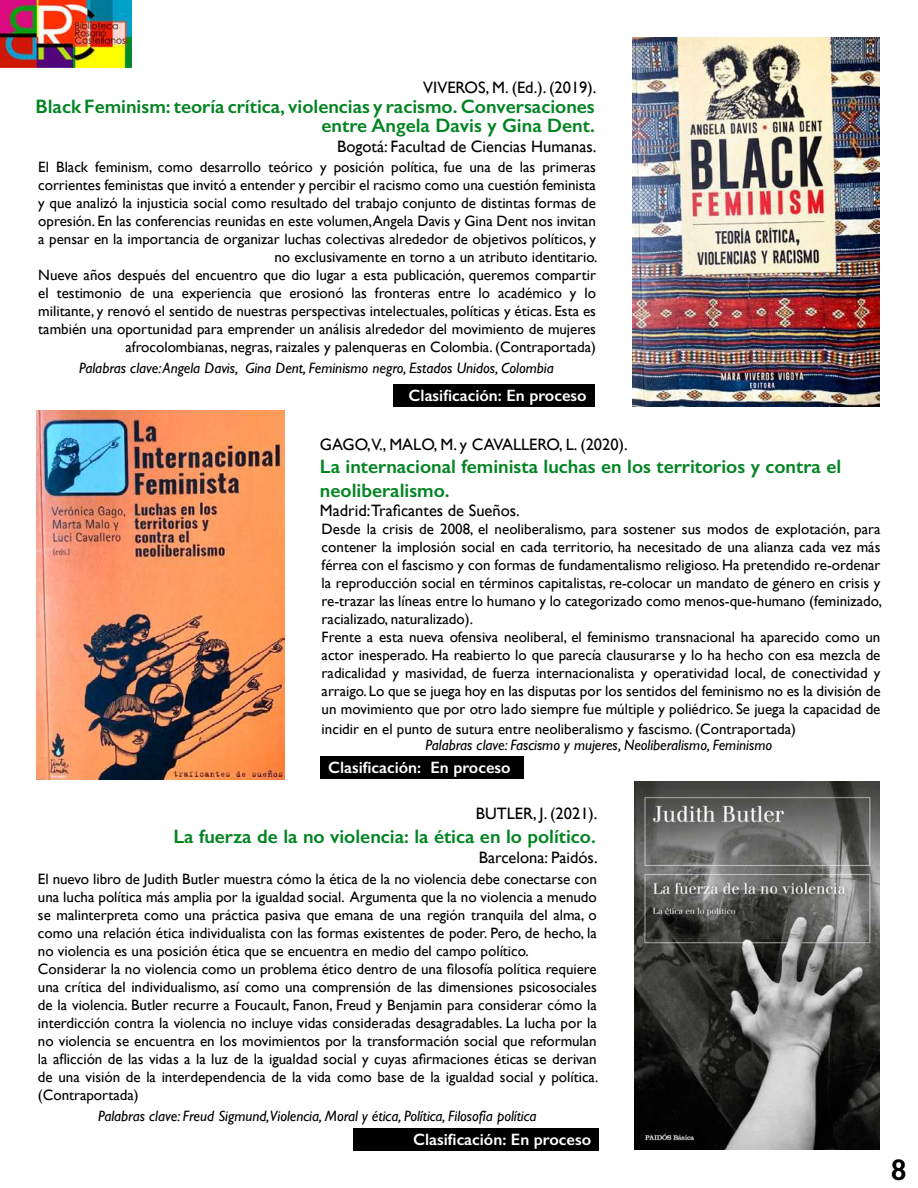
<style>
.page{position:relative;width:918px;height:1188px;background:#fff}
.page>*{position:absolute;margin:0;border:0;box-sizing:border-box;transform-origin:0 0}
.t1{font:600 30px "Gill Sans";color:#000}
.t2{font:600 19.5px/23.4px "Gill Sans";color:#008421}
.t3{font:16.5px "Gill Sans";color:#000}
.t4{font:600 16.5px "Gill Sans";color:#fff}
.t5{font:15px/18px "Gill Sans";color:#000}
.t6{font:italic 15px "Gill Sans";color:#000}
</style>
<div class="page">
<img style="left:0;top:0;width:131px;height:68px">
<div style="left:353px;top:1128px;width:246px;height:23px;background:#000"></div>
<div style="left:320px;top:756px;width:203px;height:22px;background:#000"></div>
<img style="left:37px;top:410px;width:247px;height:369px">
<div style="left:393px;top:384px;width:202px;height:22px;background:#000"></div>
<img style="left:634px;top:781px;width:246px;height:369px">
<img style="left:632px;top:38px;width:248px;height:368px">
<p class="t3" style="left:423px;top:78px;width:175px">VIVEROS, M. (Ed.). (2019).</p>
<h2 class="t2" style="left:36px;top:96px;width:561px;line-height:19.5px;text-align:right">Black Feminism: teoría crítica, violencias y racismo. Conversaciones entre Angela Davis y Gina Dent.</h2>
<p class="t3" style="left:337px;top:137px;width:261px">Bogotá: Facultad de Ciencias Humanas.</p>
<p class="t5" style="left:38px;top:157px;width:561px;text-align:right">El Black feminism, como desarrollo teórico y posición política, fue una de las primeras corrientes feministas que invitó a entender y percibir el racismo como una cuestión feminista y que analizó la injusticia social como resultado del trabajo conjunto de distintas formas de opresión. En las conferencias reunidas en este volumen,Angela Davis y Gina Dent nos invitan a pensar en la importancia de organizar luchas colectivas alrededor de objetivos políticos, y no exclusivamente en torno a un atributo identitario.<br>Nueve años después del encuentro que dio lugar a esta publicación, queremos compartir el testimonio de una experiencia que erosionó las fronteras entre lo académico y lo militante, y renovó el sentido de nuestras perspectivas intelectuales, políticas y éticas. Esta es también una oportunidad para emprender un análisis alrededor del movimiento de mujeres afrocolombianas, negras, raizales y palenqueras en Colombia. (Contraportada)</p>
<p class="t6" style="left:79px;top:359px;width:476px">Palabras clave: Angela Davis, Gina Dent, Feminismo negro, Estados Unidos, Colombia</p>
<p class="t4" style="left:409px;top:385px;width:180px">Clasificación: En proceso</p>
<p class="t3" style="left:320px;top:434px;width:309px">GAGO,V., MALO, M. y CAVALLERO, L. (2020).</p>
<h2 class="t2" style="left:320px;top:455px;width:523px">La internacional feminista luchas en los territorios y contra el neoliberalismo.</h2>
<p class="t3" style="left:320px;top:501px;width:201px">Madrid:Traficantes de Sueños.</p>
<p class="t5" style="left:322px;top:520px;width:562px">Desde la crisis de 2008, el neoliberalismo, para sostener sus modos de explotación, para contener la implosión social en cada territorio, ha necesitado de una alianza cada vez más férrea con el fascismo y con formas de fundamentalismo religioso. Ha pretendido re-ordenar la reproducción social en términos capitalistas, re-colocar un mandato de género en crisis y re-trazar las líneas entre lo humano y lo categorizado como menos-que-humano (feminizado, racializado, naturalizado).<br>Frente a esta nueva ofensiva neoliberal, el feminismo transnacional ha aparecido como un actor inesperado. Ha reabierto lo que parecía clausurarse y lo ha hecho con esa mezcla de radicalidad y masividad, de fuerza internacionalista y operatividad local, de conectividad y arraigo. Lo que se juega hoy en las disputas por los sentidos del feminismo no es la división de un movimiento que por otro lado siempre fue múltiple y poliédrico. Se juega la capacidad de</p>
<p class="t5" style="left:322px;top:720px;width:476px">incidir en el punto de sutura entre neoliberalismo y fascismo. (Contraportada)</p>
<p class="t6" style="left:426px;top:736px;width:348px">Palabras clave: Fascismo y mujeres, Neoliberalismo, Feminismo</p>
<p class="t4" style="left:328px;top:758px;width:184px">Clasificación: En proceso</p>
<p class="t3" style="left:476px;top:804px;width:123px">BUTLER, J. (2021).</p>
<h2 class="t2" style="left:173px;top:824px;width:424px">La fuerza de la no violencia: la ética en lo político.</h2>
<p class="t3" style="left:479px;top:847px;width:120px">Barcelona: Paidós.</p>
<p class="t5" style="left:38px;top:870px;width:562px">El nuevo libro de Judith Butler muestra cómo la ética de la no violencia debe conectarse con una lucha política más amplia por la igualdad social. Argumenta que la no violencia a menudo se malinterpreta como una práctica pasiva que emana de una región tranquila del alma, o como una relación ética individualista con las formas existentes de poder. Pero, de hecho, la no violencia es una posición ética que se encuentra en medio del campo político.<br>Considerar la no violencia como un problema ético dentro de una filosofía política requiere una crítica del individualismo, así como una comprensión de las dimensiones psicosociales de la violencia. Butler recurre a Foucault, Fanon, Freud y Benjamin para considerar cómo la interdicción contra la violencia no incluye vidas consideradas desagradables. La lucha por la no violencia se encuentra en los movimientos por la transformación social que reformulan la aflicción de las vidas a la luz de la igualdad social y cuyas afirmaciones éticas se derivan de una visión de la interdependencia de la vida como base de la igualdad social y política. (Contraportada)</p>
<p class="t6" style="left:98px;top:1107px;width:440px">Palabras clave: Freud Sigmund,Violencia, Moral y ética, Política, Filosofía política</p>
<p class="t4" style="left:413px;top:1130px;width:180px">Clasificación: En proceso</p>
<h1 class="t1" style="left:891px;top:1152px;width:17px">8</h1>
</div>
